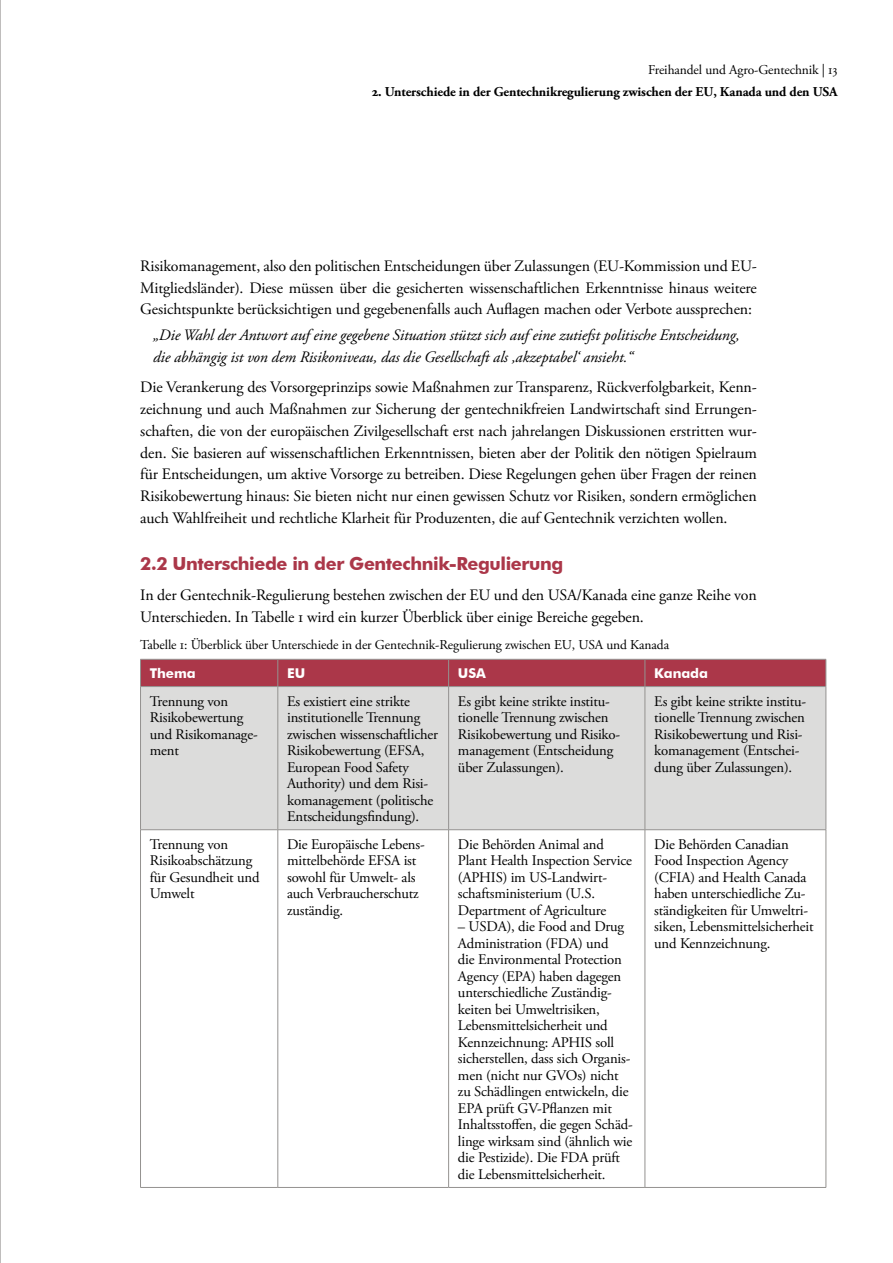
<style>
.page{position:relative;width:893px;height:1263px;background:#fff}
.page>*{position:absolute;margin:0;border:0;box-sizing:border-box;transform-origin:0 0}
.t1{font:700 18px "Futura BT";letter-spacing:-.02em;color:#ab3749}
.t2{font:15.9px/21.8px "Adobe Garamond Pro";letter-spacing:-.01em;color:#000;text-align:justify}
.t3{font:italic 15.9px/21.8px "Adobe Garamond Pro";letter-spacing:-.01em;color:#000}
.t4{font:14.7px/16.5px "Adobe Garamond Pro";letter-spacing:-.01em;color:#000}
.t5{font:13.5px "Adobe Garamond Pro";letter-spacing:-.01em;color:#000}
.t6{font:700 13.5px "Adobe Garamond Pro";letter-spacing:-.01em;color:#000}
.t7{font:700 13.5px "Futura BT";letter-spacing:-.01em;color:#fff}
</style>
<div class="page">
<hr style="left:0;top:0;width:1px;height:1263px;background:#807c7a">
<div style="left:141px;top:687px;width:685px;height:142px;background:#dcdcdb"></div>
<hr style="left:448px;top:687px;width:1px;height:142px;background:#949290">
<hr style="left:645px;top:687px;width:1px;height:142px;background:#949290">
<hr style="left:645px;top:830px;width:1px;height:357px;background:#949290">
<hr style="left:141px;top:686px;width:137px;height:1px;background:#949290">
<hr style="left:278px;top:686px;width:171px;height:1px;background:#949290">
<hr style="left:449px;top:686px;width:196px;height:1px;background:#949290">
<hr style="left:645px;top:686px;width:181px;height:1px;background:#949290">
<hr style="left:449px;top:829px;width:196px;height:1px;background:#949290">
<hr style="left:645px;top:829px;width:181px;height:1px;background:#949290">
<hr style="left:140px;top:1187px;width:138px;height:1px;background:#949290">
<hr style="left:449px;top:1187px;width:196px;height:1px;background:#949290">
<hr style="left:645px;top:1187px;width:181px;height:1px;background:#949290">
<hr style="left:278px;top:687px;width:1px;height:142px;background:#949290">
<hr style="left:140px;top:829px;width:138px;height:1px;background:#949290">
<div style="left:140px;top:659px;width:687px;height:27px;background:#ab3749"></div>
<hr style="left:140px;top:686px;width:1px;height:143px;background:#949290">
<hr style="left:826px;top:686px;width:1px;height:143px;background:#949290">
<hr style="left:140px;top:830px;width:1px;height:357px;background:#949290">
<hr style="left:826px;top:830px;width:1px;height:357px;background:#949290">
<hr style="left:278px;top:829px;width:171px;height:1px;background:#949290">
<hr style="left:278px;top:830px;width:1px;height:357px;background:#949290">
<hr style="left:448px;top:830px;width:1px;height:357px;background:#949290">
<hr style="left:278px;top:1187px;width:171px;height:1px;background:#949290">
<p class="t5" style="left:648px;top:61px;width:191px">Freihandel und Agro-Gentechnik | 13</p>
<p class="t6" style="left:372px;top:84px;width:467px">2. Unterschiede in der Gentechnikregulierung zwischen der EU, Kanada und den USA</p>
<p class="t2" style="left:140px;top:256px;width:618px">Risikomanagement, also den politischen Entscheidungen über Zulassungen (EU-Kommission und EU-Mitgliedsländer). Diese müssen über die gesicherten wissenschaftlichen Erkenntnisse hinaus weitere Gesichtspunkte berücksichtigen und gegebenenfalls auch Auflagen machen oder Verbote aussprechen:</p>
<p class="t3" style="left:153px;top:325px;width:588px">„Die Wahl der Antwort auf eine gegebene Situation stützt sich auf eine zutiefst politische Entscheidung, die abhängig ist von dem Risikoniveau, das die Gesellschaft als ,akzeptabel‘ ansieht.“</p>
<p class="t2" style="left:140px;top:377px;width:618px">Die Verankerung des Vorsorgeprinzips sowie Maßnahmen zur Transparenz, Rückverfolgbarkeit, Kenn&shy;zeichnung und auch Maßnahmen zur Sicherung der gentechnikfreien Landwirtschaft sind Errungen&shy;schaften, die von der europäischen Zivilgesellschaft erst nach jahrelangen Diskussionen erstritten wur&shy;den. Sie basieren auf wissenschaftlichen Erkenntnissen, bieten aber der Politik den nötigen Spielraum für Entscheidungen, um aktive Vorsorge zu betreiben. Diese Regelungen gehen über Fragen der reinen Risikobewertung hinaus: Sie bieten nicht nur einen gewissen Schutz vor Risiken, sondern ermöglichen auch Wahlfreiheit und rechtliche Klarheit für Produzenten, die auf Gentechnik verzichten wollen.</p>
<p class="t1" style="left:140px;top:553px;width:425px">2.2 Unterschiede in der Gentechnik-Regulierung</p>
<p class="t2" style="left:140px;top:585px;width:618px">In der Gentechnik-Regulierung bestehen zwischen der EU und den USA/Kanada eine ganze Reihe von<br>Unterschieden. In Tabelle 1 wird ein kurzer Überblick über einige Bereiche gegeben.</p>
<p class="t5" style="left:140px;top:636px;width:530px">Tabelle 1: Überblick über Unterschiede in der Gentechnik-Regulierung zwischen EU, USA und Kanada</p>
<p class="t7" style="left:150px;top:665px;width:47px">Thema</p>
<p class="t7" style="left:287px;top:665px;width:20px">EU</p>
<p class="t7" style="left:458px;top:665px;width:29px">USA</p>
<p class="t7" style="left:654px;top:665px;width:55px">Kanada</p>
<p class="t4" style="left:150px;top:693px;width:109px">Trennung von<br>Risikobewertung und Risikomanage&shy;ment</p>
<p class="t4" style="left:287px;top:693px;width:152px">Es existiert eine strikte institutionelle Trennung zwischen wissenschaftlicher<br>Risikobewertung (EFSA,<br>European Food Safety<br>Authority) und dem Risi&shy;komanagement (politische<br>Entscheidungsfindung).</p>
<p class="t4" style="left:458px;top:693px;width:164px">Es gibt keine strikte institu&shy;tionelle Trennung zwischen<br>Risikobewertung und Risiko&shy;management (Entscheidung über Zulassungen).</p>
<p class="t4" style="left:654px;top:693px;width:153px">Es gibt keine strikte institu&shy;tionelle Trennung zwischen<br>Risikobewertung und Risi&shy;komanagement (Entschei&shy;dung über Zulassungen).</p>
<p class="t4" style="left:150px;top:836px;width:111px">Trennung von<br>Risikoabschätzung für Gesundheit und<br>Umwelt</p>
<p class="t4" style="left:287px;top:836px;width:139px">Die Europäische Lebens&shy;mittelbehörde EFSA ist sowohl für Umwelt- als auch Verbraucherschutz zuständig.</p>
<p class="t4" style="left:458px;top:836px;width:175px">Die Behörden Animal and<br>Plant Health Inspection Service (APHIS) im US-Landwirt&shy;schaftsministerium (U.S.<br>Department of Agriculture</p>
<p class="t4" style="left:458px;top:919px;width:176px">– USDA), die Food and Drug<br>Administration (FDA) und<br>die Environmental Protection<br>Agency (EPA) haben dagegen unterschiedliche Zuständig&shy;keiten bei Umweltrisiken,<br>Lebensmittelsicherheit und<br>Kennzeichnung: APHIS soll sicherstellen, dass sich Organis&shy;men (nicht nur GVOs) nicht zu Schädlingen entwickeln, die<br>EPA prüft GV-Pflanzen mit<br>Inhaltsstoffen, die gegen Schäd&shy;linge wirksam sind (ähnlich wie die Pestizide). Die FDA prüft die Lebensmittelsicherheit.</p>
<p class="t4" style="left:654px;top:836px;width:161px">Die Behörden Canadian<br>Food Inspection Agency (CFIA) and Health Canada haben unterschiedliche Zu&shy;ständigkeiten für Umweltri&shy;siken, Lebensmittelsicherheit und Kennzeichnung.</p>
</div>
